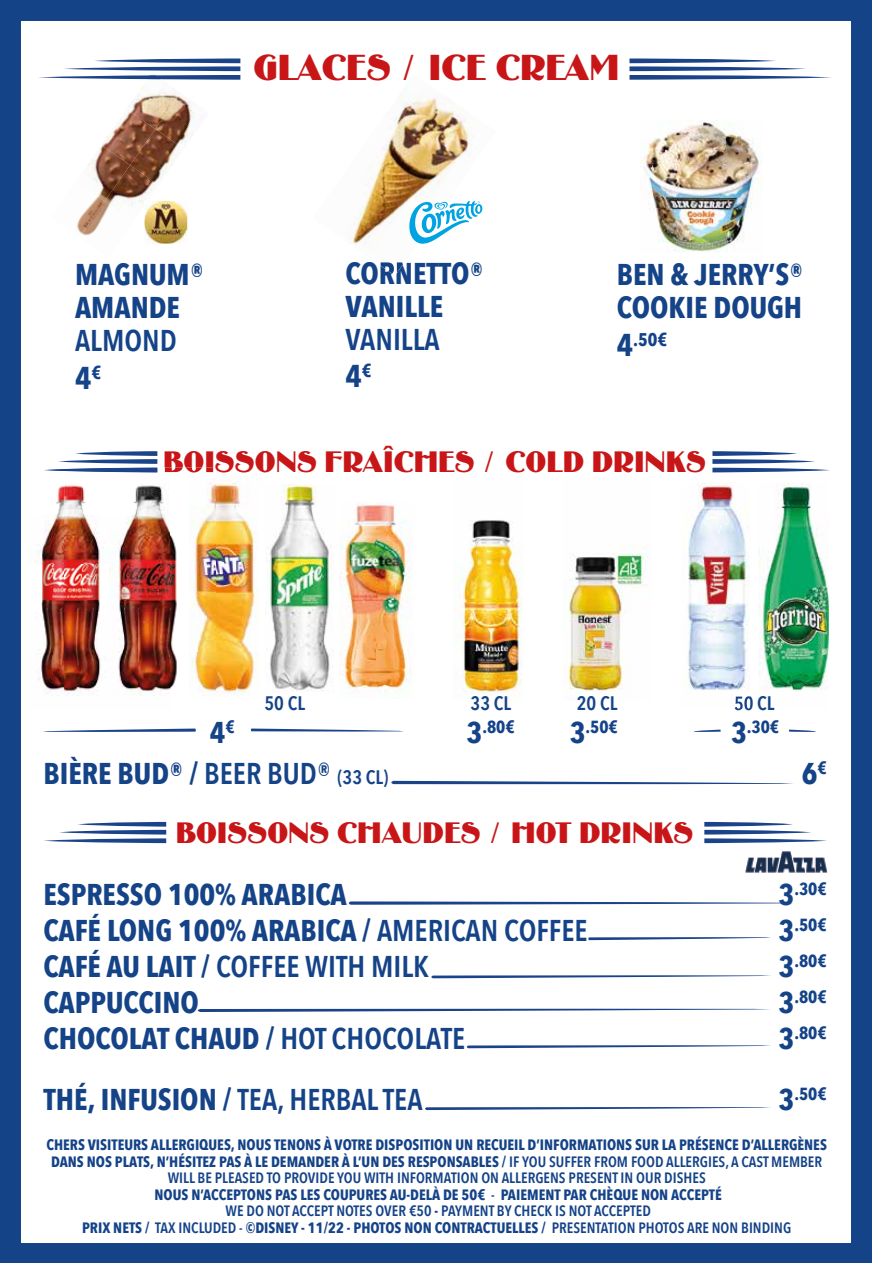
<style>
.page{position:relative;width:872px;height:1263px;background:#154388}
.page>*{position:absolute;margin:0;border:0;box-sizing:border-box;transform-origin:0 0}
.t1{font:33px "Binner Poster MT Std";color:#c81618}
.t2{font:700 31.5px "Avenir Next Condensed";color:#154388}
.t3{font:700 30px/33px "Avenir Next Condensed";color:#154388}
.t4{font:600 30px "Avenir Next Condensed";color:#154388}
.t5{font:27px "Binner Poster MT Std";color:#c81618}
.t6{font:600 19.5px "Avenir Next Condensed";color:#154388}
.t7{font:700 18.3px "Avenir Next Condensed";color:#154388}
.t8{font:700 17.55px "Avenir Next Condensed";color:#154388}
.t9{font:700 15px/16.5px "Avenir Next Condensed";color:#154388;text-align:center}
.s1{font-size:31.5px}
.s2{font-size:30px}
.s3{font-weight:600}
.s4{font-weight:600;font-size:19.5px}
.s5{font-weight:700}
</style>
<div class="page">
<div style="left:21px;top:21px;width:829px;height:1221px;background:#fff"></div>
<svg style="left:629px;top:59px;width:202px;height:21px"></svg>
<svg style="left:712px;top:451px;width:118px;height:21px"></svg>
<svg style="left:39px;top:59px;width:201px;height:21px"></svg>
<svg style="left:58px;top:451px;width:99px;height:13px"></svg>
<svg style="left:467px;top:1045px;width:304px;height:3px"></svg>
<svg style="left:425px;top:1107px;width:346px;height:3px"></svg>
<svg style="left:43px;top:728px;width:153px;height:4px"></svg>
<svg style="left:251px;top:728px;width:153px;height:4px"></svg>
<hr style="left:789px;top:729px;width:27px;height:3px;background:#1b4389">
<svg style="left:694px;top:730px;width:26px;height:2px"></svg>
<svg style="left:588px;top:937px;width:183px;height:3px"></svg>
<svg style="left:431px;top:975px;width:340px;height:3px"></svg>
<svg style="left:198px;top:1008px;width:572px;height:4px"></svg>
<svg style="left:349px;top:901px;width:444px;height:4px"></svg>
<svg style="left:391px;top:781px;width:402px;height:3px"></svg>
<img style="left:453px;top:520px;width:69px;height:181px">
<img style="left:562px;top:548px;width:87px;height:149px">
<img style="left:759px;top:483px;width:70px;height:208px">
<svg style="left:44px;top:822px;width:122px;height:21px"></svg>
<svg style="left:704px;top:822px;width:123px;height:21px"></svg>
<img style="left:126px;top:73px;width:55px;height:36px">
<img style="left:155px;top:93px;width:40px;height:49px">
<img style="left:102px;top:109px;width:53px;height:36px">
<img style="left:130px;top:129px;width:54px;height:49px">
<img style="left:87px;top:145px;width:43px;height:36px">
<img style="left:105px;top:165px;width:54px;height:39px">
<img style="left:77px;top:181px;width:28px;height:50px">
<img style="left:79px;top:201px;width:55px;height:35px">
<img style="left:147px;top:75px;width:14px;height:4px">
<img style="left:351px;top:87px;width:132px;height:157px">
<img style="left:380px;top:262px;width:23px;height:12px">
<img style="left:640px;top:120px;width:122px;height:132px">
<img style="left:144px;top:201px;width:43px;height:43px">
<svg style="left:144px;top:201px;width:4px;height:5px"></svg>
<svg style="left:409px;top:201px;width:73px;height:43px"></svg>
<img style="left:745px;top:851px;width:83px;height:22px">
<img style="left:29px;top:467px;width:108px;height:194px">
<img style="left:38px;top:661px;width:43px;height:35px">
<img style="left:44px;top:468px;width:93px;height:4px">
<img style="left:137px;top:467px;width:33px;height:229px">
<img style="left:170px;top:472px;width:20px;height:189px">
<img style="left:170px;top:661px;width:7px;height:28px">
<img style="left:165px;top:467px;width:49px;height:5px">
<img style="left:81px;top:661px;width:56px;height:35px">
<img style="left:215px;top:472px;width:49px;height:45px">
<img style="left:215px;top:517px;width:43px;height:135px">
<img style="left:215px;top:652px;width:44px;height:45px">
<img style="left:190px;top:483px;width:25px;height:209px">
<svg style="left:191px;top:472px;width:22px;height:1px"></svg>
<img style="left:260px;top:485px;width:73px;height:206px">
<img style="left:340px;top:503px;width:72px;height:196px">
<img style="left:688px;top:483px;width:61px;height:207px">
<img style="left:734px;top:696px;width:15px;height:12px">
<h1 class="t1" style="left:253px;top:46px;width:367px">GLACES / ICE CREAM</h1>
<h3 class="t3" style="left:75px;top:258px;width:131px">MAGNUM®<br>AMANDE</h3>
<h3 class="t4" style="left:75px;top:315px;width:103px">ALMOND</h3>
<h2 class="t2" style="left:75px;top:359px;width:28px">4<sup>€</sup></h2>
<h3 class="t3" style="left:345px;top:256px;width:140px">CORNETTO®<br>VANILLE</h3>
<h3 class="t4" style="left:345px;top:313px;width:96px">VANILLA</h3>
<h2 class="t2" style="left:345px;top:357px;width:28px">4<sup>€</sup></h2>
<h3 class="t3" style="left:617px;top:258px;width:188px">BEN &amp; JERRY’S®<br>COOKIE DOUGH</h3>
<p class="t7" style="left:617px;top:328px;width:52px"><span class="s1">4</span>.50€</p>
<h3 class="t5" style="left:163px;top:444px;width:544px">BOISSONS FRAÎCHES / COLD DRINKS</h3>
<h3 class="t6" style="left:264px;top:687px;width:42px">50 CL</h3>
<h3 class="t6" style="left:734px;top:687px;width:42px">50 CL</h3>
<h3 class="t6" style="left:470px;top:687px;width:42px">33 CL</h3>
<h3 class="t6" style="left:577px;top:687px;width:42px">20 CL</h3>
<h3 class="t3" style="left:210px;top:715px;width:27px">4<sup>€</sup></h3>
<p class="t8" style="left:466px;top:716px;width:50px"><span class="s2">3</span>.80€</p>
<p class="t8" style="left:570px;top:716px;width:50px"><span class="s2">3</span>.50€</p>
<p class="t8" style="left:731px;top:716px;width:50px"><span class="s2">3</span>.30€</p>
<h3 class="t3" style="left:44px;top:757px;width:346px">BIÈRE BUD® / <span class="s3">BEER BUD®</span> <span class="s4">(33 CL)</span></h3>
<h3 class="t3" style="left:802px;top:757px;width:27px">6<sup>€</sup></h3>
<h3 class="t5" style="left:176px;top:815px;width:519px">BOISSONS CHAUDES / HOT DRINKS</h3>
<h3 class="t3" style="left:43px;top:877px;width:305px">ESPRESSO 100% ARABICA</h3>
<p class="t8" style="left:778px;top:878px;width:50px"><span class="s2">3</span>.30€</p>
<h3 class="t3" style="left:43px;top:913px;width:546px">CAFÉ LONG 100% ARABICA / <span class="s3">AMERICAN COFFEE</span></h3>
<p class="t8" style="left:778px;top:914px;width:50px"><span class="s2">3</span>.50€</p>
<h3 class="t4" style="left:43px;top:940px;width:387px"><span class="s5">CAFÉ AU LAIT /</span> COFFEE WITH MILK</h3>
<p class="t8" style="left:778px;top:950px;width:50px"><span class="s2">3</span>.80€</p>
<h3 class="t3" style="left:43px;top:985px;width:157px">CAPPUCCINO</h3>
<p class="t8" style="left:778px;top:986px;width:50px"><span class="s2">3</span>.80€</p>
<h3 class="t3" style="left:43px;top:1021px;width:423px">CHOCOLAT CHAUD / <span class="s3">HOT CHOCOLATE</span></h3>
<p class="t8" style="left:778px;top:1022px;width:50px"><span class="s2">3</span>.80€</p>
<h3 class="t3" style="left:43px;top:1083px;width:380px">THÉ, INFUSION / <span class="s3">TEA, HERBAL TEA</span></h3>
<p class="t8" style="left:778px;top:1083px;width:50px"><span class="s2">3</span>.50€</p>
<p class="t9" style="left:46px;top:1137px;width:782px">CHERS VISITEURS ALLERGIQUES, NOUS TENONS À VOTRE DISPOSITION UN RECUEIL D’INFORMATIONS SUR LA PRÉSENCE D’ALLERGÈNES DANS NOS PLATS, N’HÉSITEZ PAS À LE DEMANDER À L’UN DES RESPONSABLES / <span class="s3">IF YOU SUFFER FROM FOOD ALLERGIES, A CAST MEMBER WILL BE PLEASED TO PROVIDE YOU WITH INFORMATION ON ALLERGENS PRESENT IN OUR DISHES<br></span>NOUS N’ACCEPTONS PAS LES COUPURES AU-DELÀ DE 50€ <span class="s3">-</span> PAIEMENT PAR CHÈQUE NON ACCEPTÉ<br><span class="s3">WE DO NOT ACCEPT NOTES OVER €50</span> - <span class="s3">PAYMENT BY CHECK IS NOT ACCEPTED<br></span>PRIX NETS / <span class="s3">TAX INCLUDED -</span> ©DISNEY - 11/22 - PHOTOS NON CONTRACTUELLES / <span class="s3">PRESENTATION PHOTOS ARE NON BINDING</span></p>
</div>
